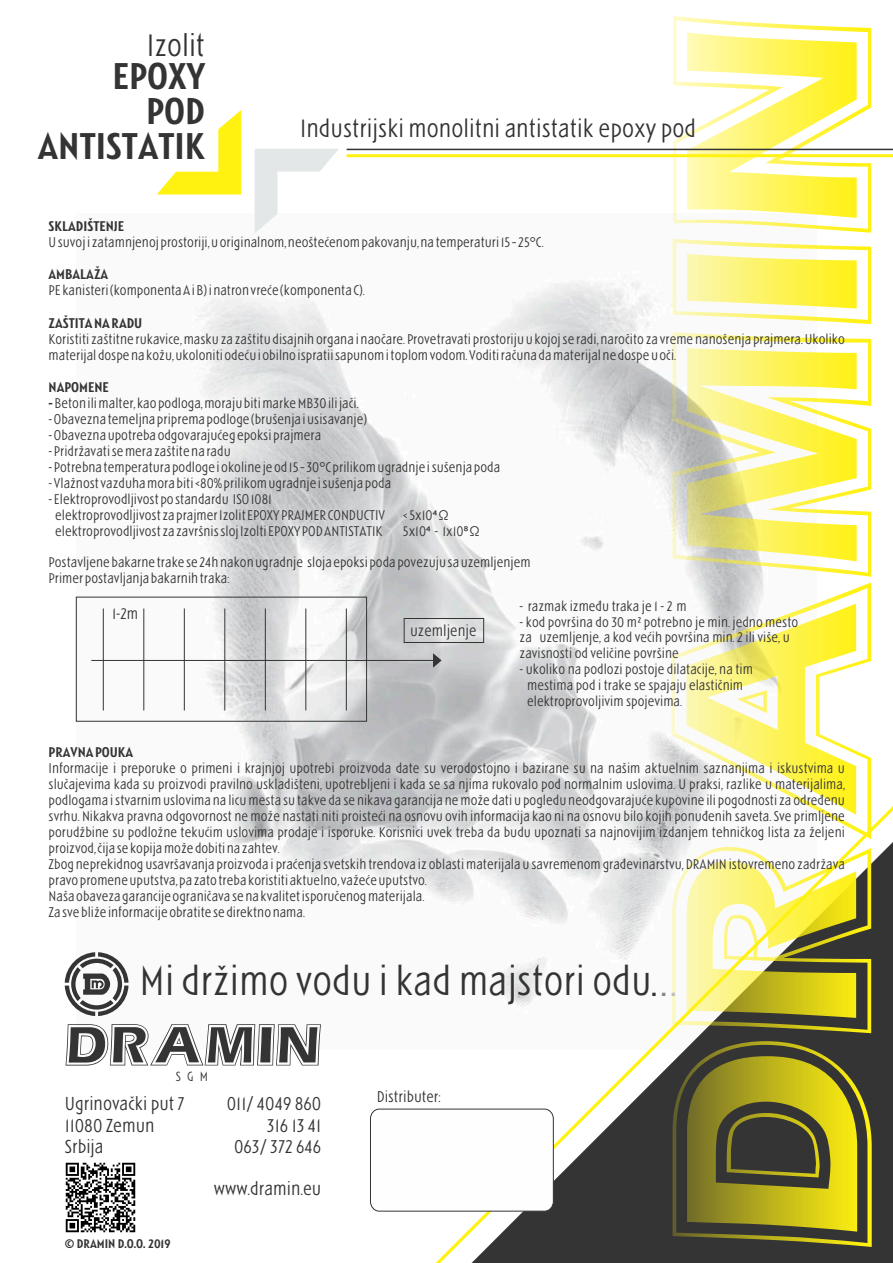
<style>
.page{position:relative;width:893px;height:1263px;background:#fff}
.page>*{position:absolute;margin:0;border:0;box-sizing:border-box;transform-origin:0 0}
.t1{font:300 39.3px "Spitz LTCE Light";color:#353434}
.t2{font:500 35.7px/34.7px "Spitz LTCE Medium";color:#353434;text-align:right}
.t3{font:300 29.7px "Spitz LTCE Light";color:#353434}
.t4{font:300 24px "Spitz LTCE Light";color:#353434}
.t5{font:300 18px/21.3px "Spitz LTCE Light";color:#353434}
.t6{font:300 15px "Spitz LTCE Light";color:#353434}
.t7{font:300 13.5px/15.9px "Spitz LTCE Light";color:#353434}
.t8{font:500 13.5px "Spitz LTCE Medium";color:#353434}
.t9{font:300 12.75px "Spitz LTCE Light";color:#353434}
.t10{font:500 12px "Spitz LTCE Medium";color:#353434}
.s1{font-family:"Spitz LTCE Medium";font-weight:500}
.s2{font-family:"Arial";font-weight:400}
.s3{font-size:46.2px}
.s4{font-size:46.2px;color:#838687}
.s5{font-size:46.2px;color:#bebfc0}
</style>
<div class="page">
<img style="left:77px;top:213px;width:594px;height:668px">
<svg style="left:671px;top:16px;width:201px;height:760px"></svg>
<svg style="left:411px;top:776px;width:482px;height:487px"></svg>
<svg style="left:157px;top:110px;width:84px;height:84px"></svg>
<svg style="left:255px;top:149px;width:84px;height:84px"></svg>
<hr style="left:347px;top:149px;width:546px;height:1px;background:#353434">
<hr style="left:347px;top:155px;width:546px;height:2px;background:#fff110">
<svg style="left:65px;top:952px;width:64px;height:64px"></svg>
<div style="left:370px;top:1109px;width:184px;height:102px;background:#fefefe;border:1px solid #353434;border-radius:9px"></div>
<svg style="left:66px;top:1024px;width:255px;height:41px"></svg>
<img style="left:65px;top:1162px;width:71px;height:71px">
<div style="left:76px;top:597px;width:291px;height:124px;border:1px solid #353434"></div>
<hr style="left:91px;top:660px;width:350px;height:1px;background:#353434">
<hr style="left:103px;top:608px;width:1px;height:102px;background:#353434">
<hr style="left:143px;top:608px;width:1px;height:102px;background:#353434">
<hr style="left:184px;top:608px;width:1px;height:102px;background:#353434">
<hr style="left:224px;top:608px;width:1px;height:102px;background:#353434">
<hr style="left:265px;top:608px;width:1px;height:102px;background:#353434">
<hr style="left:305px;top:608px;width:1px;height:102px;background:#353434">
<hr style="left:346px;top:608px;width:1px;height:102px;background:#353434">
<svg style="left:433px;top:653px;width:9px;height:15px"></svg>
<div style="left:404px;top:618px;width:80px;height:25px;border:1px solid #353434"></div>
<h3 class="t3" style="left:147px;top:32px;width:60px">Izolit</h3>
<h2 class="t2" style="left:38px;top:61px;width:169px">EPOXY<br>POD<br>ANTISTATIK</h2>
<h3 class="t4" style="left:300px;top:118px;width:397px">Industrijski monolitni antistatik epoxy pod</h3>
<p class="t8" style="left:49px;top:220px;width:77px">SKLADIŠTENJE</p>
<p class="t7" style="left:49px;top:235px;width:496px">U suvoj i zatamnjenoj prostoriji, u originalnom, neoštećenom pakovanju, na temperaturi 15 – 25°C.</p>
<p class="t8" style="left:49px;top:269px;width:61px">AMBALAŽA</p>
<p class="t7" style="left:49px;top:283px;width:317px">PE kanisteri (komponenta A i B) i natron vreće(komponenta C).</p>
<p class="t8" style="left:49px;top:317px;width:95px">ZAŠTITA NA RADU</p>
<p class="t7" style="left:49px;top:332px;width:798px">Koristiti zaštitne rukavice, masku za zaštitu disajnih organa i naočare. Provetravati prostoriju u kojoj se radi, naročito za vreme nanošenja prajmera.Ukoliko materijal dospe na kožu, ukoloniti odeću i obilno ispratii sapunom i toplom vodom.Voditi računa da materijal ne dospe u oči.</p>
<p class="t8" style="left:49px;top:381px;width:62px">NAPOMENE</p>
<p class="t7" style="left:49px;top:396px;width:312px"><span class="s1">-</span>Beton ili malter, kao podloga, moraju biti markeMB30 ili jači.</p>
<p class="t7" style="left:49px;top:412px;width:320px">- Obavezna temeljna priprema podloge (brušenja i usisavanje)</p>
<p class="t7" style="left:49px;top:428px;width:274px">- Obavezna upotreba odgovarajućeg epoksi prajmera</p>
<p class="t7" style="left:49px;top:444px;width:184px">- Pridržavati se mera zaštite na radu</p>
<p class="t7" style="left:49px;top:460px;width:453px">- Potrebna temperatura podloge i okoline je od 15 – 30°Cprilikom ugradnje i sušenja poda</p>
<p class="t7" style="left:49px;top:476px;width:344px">- Vlažnost vazduha mora biti &lt;80% prilikom ugradnje i sušenja poda</p>
<p class="t7" style="left:55px;top:492px;width:331px;text-indent:-7px">- Elektroprovodljivost po standardu ISO 1081<br>elektroprovodljivost za prajmer Izolit EPOXY PRAJMER CONDUCTIV</p>
<p class="t7" style="left:403px;top:508px;width:47px">&lt; 5x10<span class="s2">⁴</span>Ω</p>
<p class="t7" style="left:55px;top:524px;width:329px">elektroprovodljivost za završnis sloj Izolti EPOXY POD ANTISTATIK</p>
<p class="t7" style="left:403px;top:524px;width:78px">5x10<span class="s2">⁴</span> - 1x10<span class="s2">⁸</span>Ω</p>
<p class="t7" style="left:49px;top:555px;width:484px">Postavljene bakarne trake se 24h nakon ugradnje sloja epoksi poda povezuju sa uzemljenjem<br>Primer postavljanja bakarnih traka:</p>
<p class="t6" style="left:112px;top:607px;width:28px">1-2m</p>
<p class="t7" style="left:520px;top:598px;width:169px">- razmak između traka je 1 - 2 m</p>
<p class="t7" style="left:520px;top:614px;width:280px">- kod površina do 30 m² potrebno je min. jedno mesto za uzemljenje, a kod većih površina min. 2 ili više, u zavisnosti od veličine površine</p>
<p class="t7" style="left:527px;top:662px;width:227px;text-indent:-8px">- ukoliko na podlozi postoje dilatacije, na tim mestima pod i trake se spajaju elastičnim elektroprovoljivim spojevima.</p>
<p class="t6" style="left:410px;top:624px;width:68px">uzemljenje</p>
<p class="t8" style="left:49px;top:746px;width:86px">PRAVNA POUKA</p>
<p class="t7" style="left:49px;top:761px;width:798px">Informacije i preporuke o primeni i krajnjoj upotrebi proizvoda date su verodostojno i bazirane su na našim aktuelnim saznanjima i iskustvima u slučajevima kada su proizvodi pravilno uskladišteni, upotrebljeni i kada se sa njima rukovalo pod normalnim uslovima. U praksi, razlike u materijalima, podlogama i stvarnim uslovima na licu mesta su takve da se nikava garancija ne može dati u pogledu neodgovarajuće kupovine ili pogodnosti za određenu svrhu. Nikakva pravna odgovornost ne može nastati niti proisteći na osnovu ovih informacija kao ni na osnovu bilo kojih ponuđenih saveta. Sve primljene porudžbine su podložne tekućim uslovima prodaje i isporuke. Korisnici uvek treba da budu upoznati sa najnovijim izdanjem tehničkog lista za željeni proizvod, čija se kopija može dobiti na zahtev.<br>Zbog neprekidnog usavršavanja proizvoda i praćenja svetskih trendova iz oblasti materijala u savremenom građevinarstvu, DRAMIN istovremeno zadržava pravo promene uputstva, pa zato treba koristiti aktuelno, važeće uputstvo.<br>Naša obaveza garancije ograničava se na kvalitet isporučenog materijala.<br>Za sve bliže informacije obratite se direktno nama.</p>
<h1 class="t1" style="left:140px;top:963px;width:539px">Mi držimo vodu i kad majstori odu<span class="s3">.</span><span class="s4">.</span><span class="s5">.</span></h1>
<p class="t9" style="left:176px;top:1071px;width:34px">SGM</p>
<h3 class="t5" style="left:65px;top:1094px;width:121px">Ugrinovački put 7<br>11080 Zemun<br>Srbija</h3>
<h3 class="t5" style="left:227px;top:1094px;width:96px;text-align:right">011/ 4049 860<br>316 13 41<br>063/ 372 646</h3>
<h3 class="t5" style="left:214px;top:1179px;width:109px">www.dramin.eu</h3>
<p class="t10" style="left:65px;top:1239px;width:107px">© DRAMIN D.O.O. 2019</p>
<p class="t6" style="left:377px;top:1090px;width:65px">Distributer:</p>
</div>
